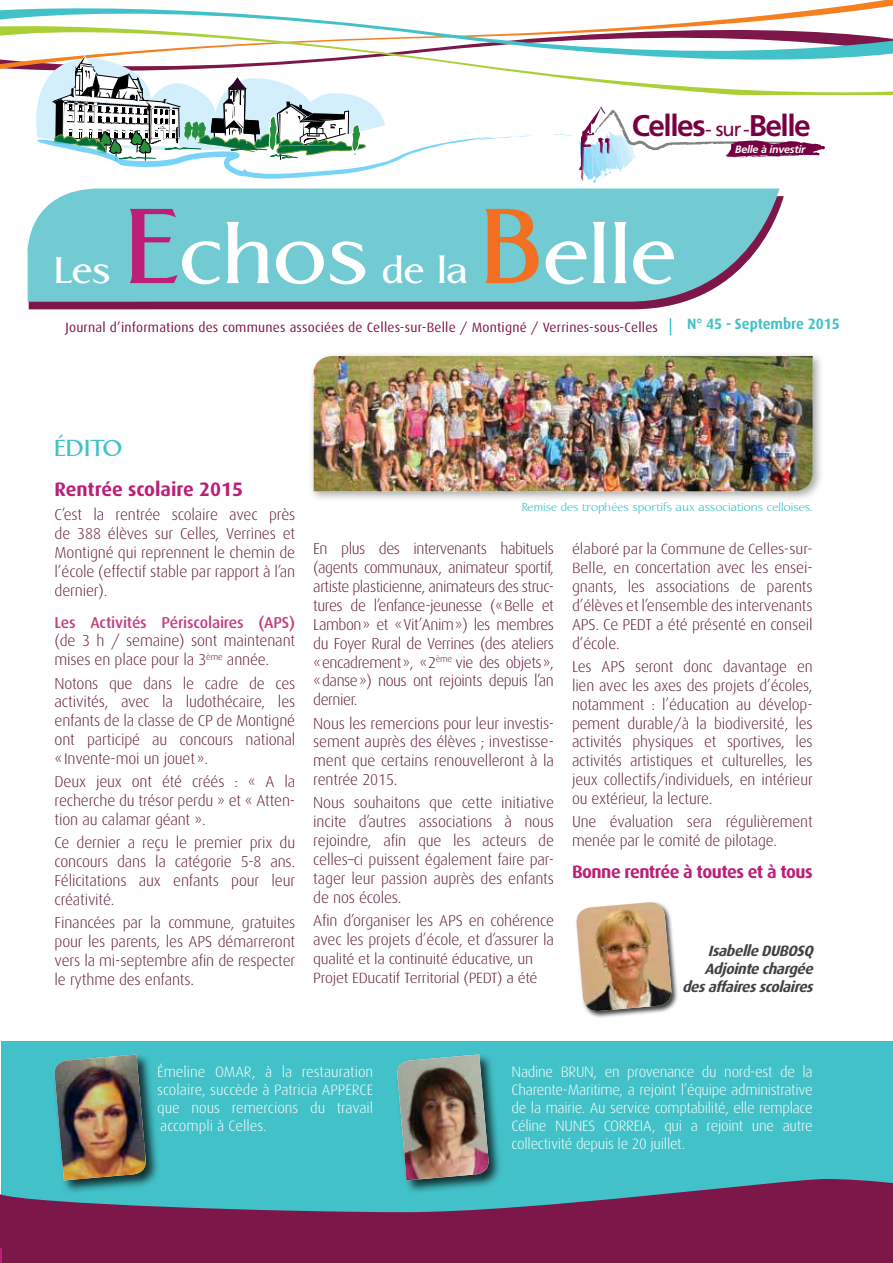
<style>
.page{position:relative;width:893px;height:1263px;background:#fff}
.page>*{position:absolute;margin:0;border:0;box-sizing:border-box;transform-origin:0 0}
.t1{font:700 106.05px "Aperto";color:#fff}
.t2{font:700 47.7px "Aperto";color:#fff}
.t3{font:700 30px "Aperto";color:#42c1c8}
.t4{font:700 29.85px "Frutiger";letter-spacing:-.05em;color:#770043}
.t5{font:700 19.5px "Dax";color:#bb1f77}
.t6{font:700 18px "Dax";letter-spacing:-.03em;color:#bb1f77}
.t7{font:300 15.75px/18.9px "Dax";letter-spacing:-.01em;color:#611a39;text-align:justify}
.t8{font:500 15.75px "Dax";letter-spacing:-.01em;color:#c13f81}
.t9{font:300 15px/18px "Dax";letter-spacing:-.02em;color:#fff;text-align:justify}
.t10{font:15px "Aperto";color:#42c1c8}
.t11{font:italic 700 15px/18px "Dax";color:#414042;text-align:right}
.t12{font:700 15px "Dax";color:#42c1c8;scale:.95 1}
.t13{font:300 14.85px/18.9px "Dax";letter-spacing:-.02em;color:#611a39;scale:1.06 1}
.t14{font:300 14.85px "Dax";color:#611a39;scale:1.06 1}
.t15{font:13.5px "Dax";letter-spacing:.015em;color:#7d1649}
.t16{font:italic 700 10.65px "Frutiger";letter-spacing:-.02em;color:#fff}
.s1{font-weight:400;font-size:19.95px}
.s2{font-size:137.85px;color:#bb1f77}
.s3{font-size:137.85px;color:#f36f21}
.s4{font-size:14.85px}
</style>
<div class="page">
<svg style="left:29px;top:196px;width:755px;height:113px;fill:#7d1649"></svg>
<svg style="left:28px;top:188px;width:751px;height:114px;background:#79cad1"></svg>
<div style="left:1px;top:1041px;width:892px;height:222px;background:#42c1c8"></div>
<svg style="left:0;top:0;width:893px;height:17px"></svg>
<svg style="left:0;top:17px;width:893px;height:77px"></svg>
<svg style="left:670px;top:318px;width:1px;height:17px"></svg>
<svg style="left:23px;top:51px;width:513px;height:128px"></svg>
<svg style="left:0;top:1179px;width:893px;height:84px;fill:#7d1649"></svg>
<svg style="left:0;top:1249px;width:1px;height:14px"></svg>
<svg style="left:554px;top:107px;width:271px;height:77px"></svg>
<div style="left:396px;top:1053px;width:106px;height:141px;background:#000;opacity:.75"></div>
<img style="left:396px;top:1054px;width:94px;height:126px">
<div style="left:53px;top:1053px;width:107px;height:141px;background:#000;opacity:.75"></div>
<img style="left:53px;top:1054px;width:94px;height:126px">
<div style="left:575px;top:901px;width:104px;height:118px;background:#000;opacity:.75"></div>
<img style="left:575px;top:902px;width:98px;height:110px">
<div style="left:308px;top:351px;width:516px;height:151px;background:#000;opacity:.35"></div>
<img style="left:314px;top:356px;width:499px;height:135px">
<h3 class="t4" style="left:632px;top:108px;width:181px">Celles<span class="s1">- sur -</span>Belle</h3>
<p class="t16" style="left:735px;top:143px;width:72px">Belle à investir</p>
<h2 class="t2" style="left:55px;top:249px;width:58px">Les</h2>
<h1 class="t1" style="left:126px;top:207px;width:245px"><span class="s2">E</span>chos</h1>
<h2 class="t2" style="left:383px;top:249px;width:87px">de la</h2>
<h1 class="t1" style="left:481px;top:207px;width:197px"><span class="s3">B</span>elle</h1>
<p class="t15" style="left:66px;top:319px;width:594px">Journal d’informations des communes associées de Celles-sur-Belle / Montigné / Verrines-sous-Celles</p>
<p class="t12" style="left:687px;top:316px;width:162px">N° 45 - Septembre 2015</p>
<h3 class="t3" style="left:55px;top:435px;width:70px">ÉDITO</h3>
<p class="t5" style="left:55px;top:479px;width:190px">Rentrée scolaire 2015</p>
<p class="t7" style="left:55px;top:506px;width:242px">C’est la rentrée scolaire avec près de 388 élèves sur Celles, Verrines et Montigné qui reprennent le chemin de l’école (effectif stable par rapport à l’an dernier).</p>
<p class="t8" style="left:55px;top:613px;width:242px">Les Activités Périscolaires (APS)</p>
<p class="t7" style="left:55px;top:632px;width:242px">(de 3 h / semaine) sont maintenant mises en place pour la 3<sup>ème</sup> année.</p>
<p class="t7" style="left:55px;top:674px;width:242px">Notons que dans le cadre de ces activités, avec la ludothécaire, les enfants de la classe de CP de Montigné ont participé au concours national «Invente-moi un jouet».</p>
<p class="t7" style="left:55px;top:773px;width:242px">Deux jeux ont été créés : « A la recherche du trésor perdu » et « Atten&shy;tion au calamar géant ».</p>
<p class="t7" style="left:55px;top:833px;width:242px">Ce dernier a reçu le premier prix du concours dans la catégorie 5-8 ans.<br>Félicitations aux enfants pour leur créativité.</p>
<p class="t7" style="left:55px;top:913px;width:242px">Financées par la commune, gratuites pour les parents, les APS démarreront vers la mi-septembre afin de respecter le rythme des enfants.</p>
<p class="t10" style="left:522px;top:501px;width:292px">Remise des trophées sportifs aux associations celloises.</p>
<p class="t7" style="left:313px;top:539px;width:242px">En plus des intervenants habituels (agents communaux, animateur sportif, artiste plasticienne, animateurs des struc&shy;tures de l’enfance-jeunesse («Belle et Lambon» et «Vit’Anim») les membres du Foyer Rural de Verrines (des ateliers «encadrement», «2<sup>ème</sup> vie des objets», «danse») nous ont rejoints depuis l’an dernier.</p>
<p class="t7" style="left:313px;top:714px;width:242px">Nous les remercions pour leur investis&shy;sement auprès des élèves ; investisse&shy;ment que certains renouvelleront à la rentrée 2015.</p>
<p class="t7" style="left:313px;top:794px;width:242px">Nous souhaitons que cette initiative incite d’autres associations à nous rejoindre, afin que les acteurs de celles–ci puissent également faire par&shy;tager leur passion auprès des enfants de nos écoles.</p>
<p class="t7" style="left:313px;top:911px;width:242px">Afin d’organiser les APS en cohérence avec les projets d’école, et d’assurer la</p>
<p class="t13" style="left:313px;top:949px;width:213px">qualité et la continuité éducative, un<br>Projet EDucatif Territorial (PEDT) a été</p>
<p class="t14" style="left:572px;top:541px;width:229px">élaboré par la Commune de Celles-sur-</p>
<p class="t7" style="left:572px;top:558px;width:242px"><span class="s4">Belle, en</span> concertation avec les ensei&shy;gnants, les associations de parents d’élèves et l’ensemble des intervenants APS. Ce PEDT a été présenté en conseil d’école.</p>
<p class="t7" style="left:572px;top:657px;width:242px">Les APS seront donc davantage en lien avec les axes des projets d’écoles, notamment : l’éducation au dévelop&shy;pement durable/à la biodiversité, les activités physiques et sportives, les activités artistiques et culturelles, les jeux collectifs/individuels, en intérieur ou extérieur, la lecture.</p>
<p class="t7" style="left:572px;top:812px;width:242px">Une évaluation sera régulièrement menée par le comité de pilotage.</p>
<p class="t6" style="left:572px;top:861px;width:242px">Bonne rentrée à toutes et à tous</p>
<p class="t11" style="left:682px;top:942px;width:136px">IsabelleDUBOSQ<br>Adjointechargée desaffairesscolaires</p>
<p class="t9" style="left:157px;top:1063px;width:217px">Émeline OMAR, à la restauration scolaire, succède à Patricia APPERCE que nous remercions du travail accompli à Celles.</p>
<p class="t9" style="left:512px;top:1063px;width:303px">Nadine BRUN, en provenance du nord-est de la Charente-Maritime, a rejoint l’équipe administrative de la mairie. Au service comptabilité, elle remplace Céline NUNES CORREIA, qui a rejoint une autre collectivité depuis le 20 juillet.</p>
</div>
